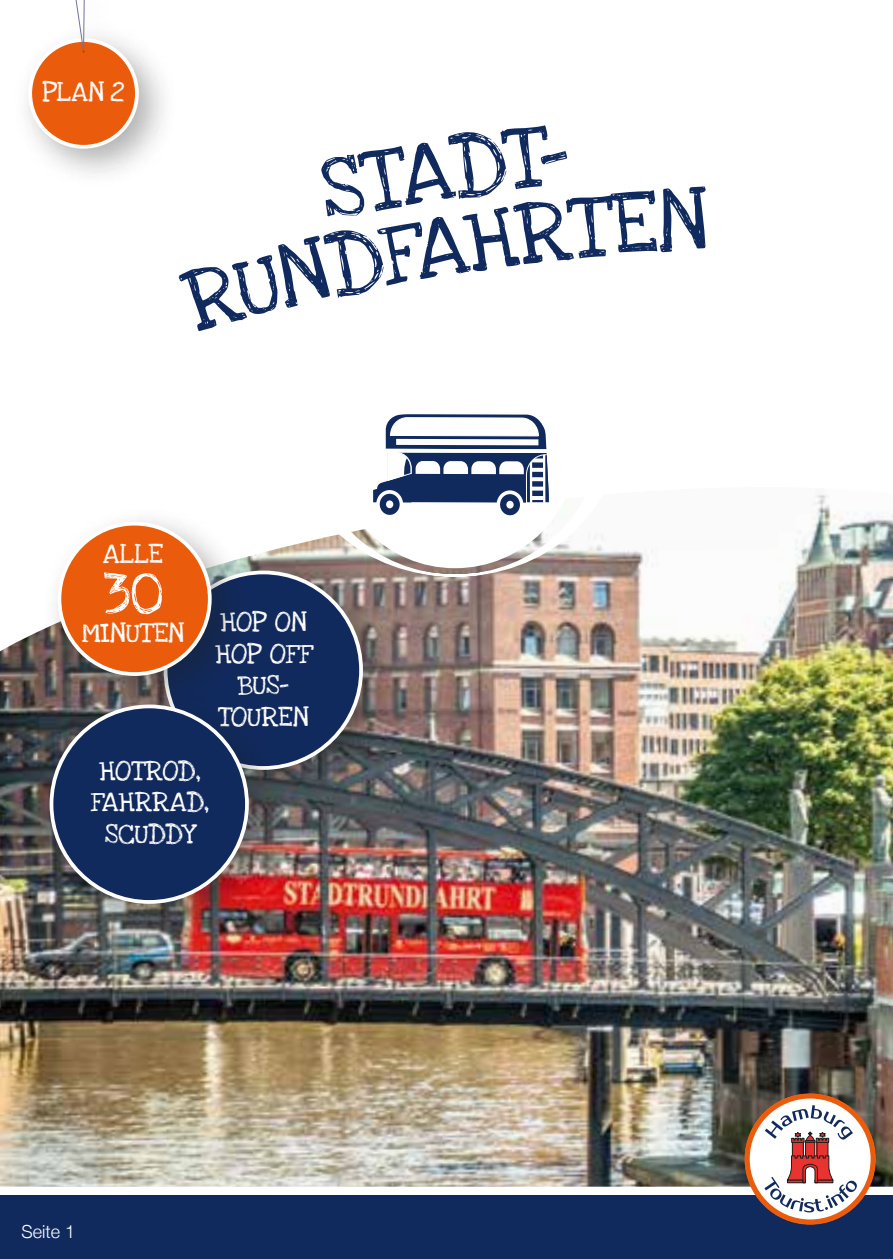
<style>
.page{position:relative;width:893px;height:1259px;background:#fff}
.page>*{position:absolute;margin:0;border:0;box-sizing:border-box;transform-origin:0 0}
.t1{font:60px "Love Ya Like A Sister";color:#fff}
.t2{font:28.5px/31.5px "Love Ya Like A Sister";letter-spacing:.01em;color:#fff;text-align:center}
.t3{font:300 18px "Helvetica Neue";color:#fff}
</style>
<div class="page">
<div style="left:0;top:1195px;width:893px;height:64px;background:#112a5d"></div>
<img style="left:0;top:494px;width:893px;height:692px">
<svg style="left:745px;top:1094px;width:130px;height:130px"></svg>
<div style="left:148px;top:555px;width:255px;height:255px;background:#1d1d1b;opacity:.35"></div>
<div style="left:166px;top:572px;width:195px;height:196px;background:#112a5d;border-radius:50%"></div>
<div style="left:34px;top:689px;width:255px;height:255px;background:#1d1d1b;opacity:.35"></div>
<div style="left:51px;top:706px;width:196px;height:196px;background:#112a5d;border-radius:50%"></div>
<div style="left:42px;top:506px;width:209px;height:210px;background:#1d1d1b;opacity:.35"></div>
<div style="left:59px;top:523px;width:151px;height:151px;background:#ea5b0b;border-radius:50%"></div>
<div style="left:58px;top:522px;width:154px;height:154px;border:4px solid #fff;border-radius:50%"></div>
<div style="left:13px;top:0;width:166px;height:188px;background:#1d1d1b;opacity:.35"></div>
<div style="left:30px;top:40px;width:107px;height:107px;background:#ea5b0b;border-radius:50%"></div>
<div style="left:28px;top:38px;width:111px;height:111px;border:4px solid #fff;border-radius:50%"></div>
<svg style="left:73px;top:0;width:12px;height:53px"></svg>
<svg style="left:291px;top:494px;width:328px;height:84px"></svg>
<div style="left:380px;top:494px;width:20px;height:21px;background:#112a5d;border-radius:50%"></div>
<div style="left:500px;top:494px;width:20px;height:21px;background:#112a5d;border-radius:50%"></div>
<div style="left:506px;top:501px;width:8px;height:7px;background:#fff;border-radius:50%"></div>
<svg style="left:371px;top:414px;width:179px;height:93px"></svg>
<p class="t2" style="left:42px;top:77px;width:84px">PLAN 2</p>
<p class="t2" style="left:103px;top:539px;width:61px">ALLE</p>
<h1 class="t1" style="left:103px;top:558px;width:62px">30</h1>
<p class="t2" style="left:82px;top:618px;width:104px">MINUTEN</p>
<p class="t2" style="left:215px;top:607px;width:98px">HOP ON<br>HOP OFF<br>BUS-<br>TOUREN</p>
<p class="t2" style="left:91px;top:755px;width:121px">HOTROD,<br>FAHRRAD,<br>SCUDDY</p>
<p class="t3" style="left:21px;top:1216px;width:55px">Seite 1</p>
</div>
